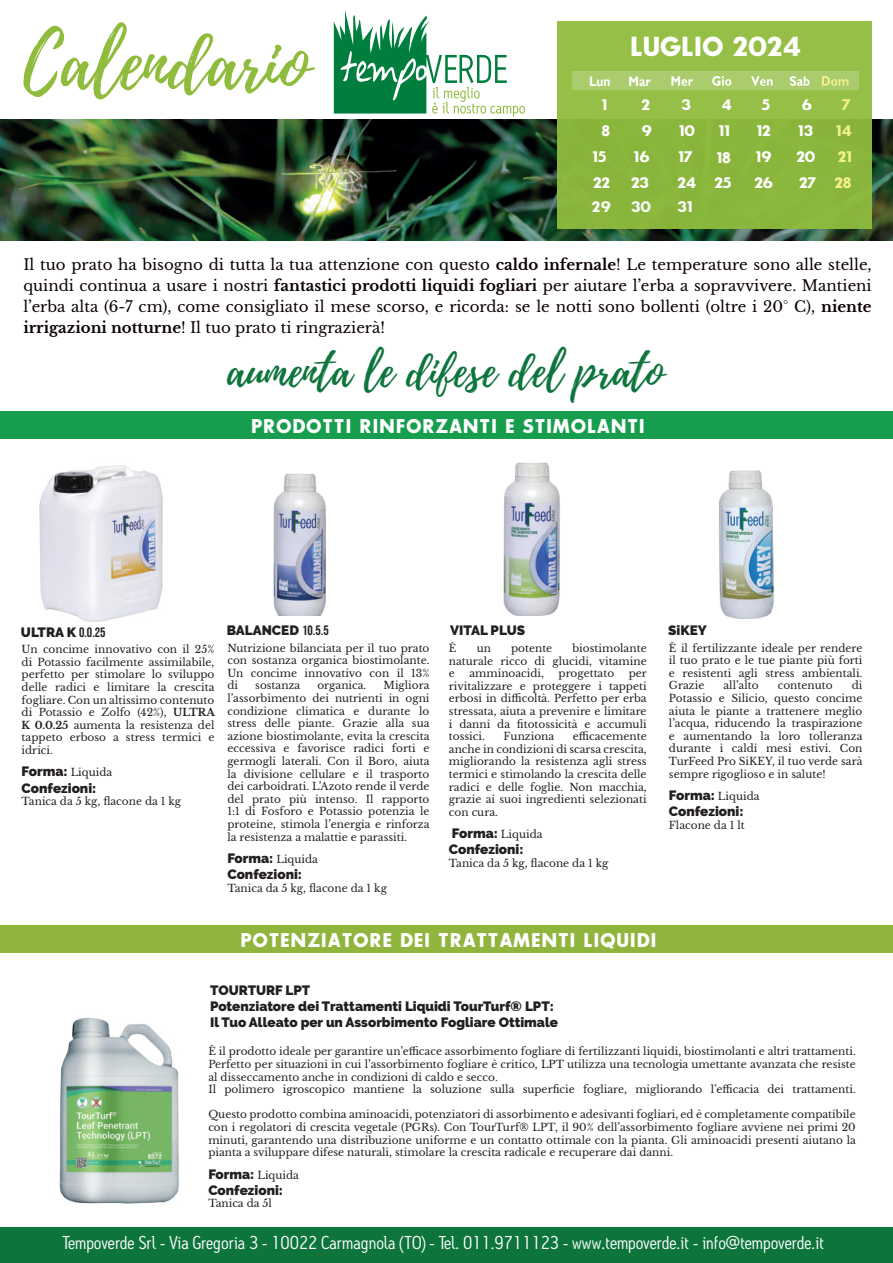
<style>
.page{position:relative;width:893px;height:1263px;background:#fff}
.page>*{position:absolute;margin:0;border:0;box-sizing:border-box;transform-origin:0 0}
.t1{font:75px "Playlist Script";color:#90bc3d}
.t2{font:45px "Playlist Script";color:#0d753c}
.t3{font:27px "Sans Serif Bld FLF";color:#fff}
.t4{font:19.5px "Sans Serif Bld FLF";letter-spacing:.04em;color:#fff}
.t5{font:18px "Antitled Book W00";color:#fff}
.t6{font:15px/21px "Libre Baskerville";color:#0c0003;text-align:justify}
.t7{font:15px "Sans Serif Bld FLF";color:#fff}
.t8{font:15px "Sans Serif Bld FLF";color:#f2f08d}
.t9{font:15px "Sans Serif Bld FLF";color:#f6fbfb}
.t10{font:700 13.8px "Gill Sans";color:#fff;scale:.87 1}
.t11{font:900 13.5px/16px "Raleway";color:#231f20}
.t12{font:10.5px/12.6px "Libre Baskerville";color:#231f20;text-align:justify}
.s1{color:#f2f08d}
.s2{font-weight:700}
.s3{font-family:"Bebas Neue";font-weight:400}
.s4{font-family:"Raleway";font-weight:900;font-size:13.5px}
</style>
<div class="page">
<img style="left:0;top:119px;width:893px;height:121px">
<div style="left:0;top:1227px;width:893px;height:36px;background:#0d753c"></div>
<svg style="left:334px;top:10px;width:191px;height:107px"></svg>
<div style="left:0;top:411px;width:893px;height:27px;background:#169e4e"></div>
<img style="left:39px;top:465px;width:124px;height:157px">
<img style="left:503px;top:462px;width:57px;height:154px">
<img style="left:273px;top:473px;width:53px;height:142px">
<img style="left:718px;top:470px;width:57px;height:149px">
<img style="left:59px;top:1017px;width:120px;height:187px">
<div style="left:1px;top:926px;width:892px;height:27px;background:#8fb53d"></div>
<div style="left:557px;top:21px;width:315px;height:207px;background:#90bc3d"></div>
<div style="left:572px;top:71px;width:287px;height:19px;background:#abcc6c"></div>
<svg style="left:822px;top:76px;width:26px;height:10px"></svg>
<svg style="left:790px;top:76px;width:19px;height:10px"></svg>
<svg style="left:751px;top:76px;width:21px;height:10px"></svg>
<svg style="left:712px;top:76px;width:19px;height:10px"></svg>
<svg style="left:671px;top:76px;width:22px;height:10px"></svg>
<h1 class="t1" style="left:23px;top:10px;width:287px">Calendario</h1>
<h3 class="t3" style="left:630px;top:32px;width:172px">LUGLIO 2024</h3>
<h3 class="t10" style="left:589px;top:73px;width:26px">Lun</h3>
<h3 class="t10" style="left:629px;top:73px;width:27px">Mar</h3>
<h3 class="t7" style="left:601px;top:97px;width:7px">1</h3>
<h3 class="t7" style="left:641px;top:97px;width:10px">2</h3>
<h3 class="t7" style="left:681px;top:97px;width:11px">3</h3>
<h3 class="t7" style="left:722px;top:97px;width:12px">4</h3>
<h3 class="t7" style="left:762px;top:97px;width:10px">5</h3>
<h3 class="t7" style="left:802px;top:97px;width:12px">6</h3>
<h3 class="t8" style="left:842px;top:97px;width:11px">7</h3>
<h3 class="t7" style="left:601px;top:123px;width:10px">8</h3>
<h3 class="t7" style="left:641px;top:123px;width:12px">9</h3>
<h3 class="t7" style="left:679px;top:123px;width:18px">10</h3>
<h3 class="t7" style="left:718px;top:123px;width:13px">11</h3>
<h3 class="t7" style="left:756px;top:123px;width:16px">12</h3>
<h3 class="t7" style="left:798px;top:123px;width:16px">13</h3>
<h3 class="t8" style="left:836px;top:123px;width:18px">14</h3>
<h3 class="t7" style="left:592px;top:149px;width:16px">15</h3>
<h3 class="t7" style="left:634px;top:149px;width:17px">16</h3>
<h3 class="t7" style="left:678px;top:149px;width:16px">17</h3>
<h3 class="t7" style="left:716px;top:150px;width:16px">18</h3>
<h3 class="t7" style="left:756px;top:149px;width:18px">19</h3>
<h3 class="t7" style="left:796px;top:149px;width:21px">20</h3>
<h3 class="t8" style="left:838px;top:149px;width:16px">21</h3>
<h3 class="t7" style="left:593px;top:175px;width:18px">22</h3>
<h3 class="t7" style="left:631px;top:175px;width:19px">23</h3>
<h3 class="t7" style="left:677px;top:175px;width:56px">24 25</h3>
<h3 class="t7" style="left:754px;top:175px;width:20px">26</h3>
<h3 class="t7" style="left:799px;top:175px;width:54px">27 <span class="s1">28</span></h3>
<h3 class="t9" style="left:592px;top:199px;width:20px">29</h3>
<h3 class="t9" style="left:631px;top:199px;width:21px">30</h3>
<h3 class="t7" style="left:677px;top:199px;width:16px">31</h3>
<p class="t6" style="left:23px;top:254px;width:850px">Il tuo prato ha bisogno di tutta la tua attenzione con questo <span class="s2">caldo infernale</span>! Le temperature sono alle stelle, quindi continua a usare i nostri <span class="s2">fantastici prodotti liquidi fogliari</span> per aiutare l’erba a sopravvivere. Mantieni l’erba alta (6-7 cm), come consigliato il mese scorso, e ricorda: se le notti sono bollenti (oltre i 20° C), <span class="s2">niente irrigazioni notturne</span>! Il tuo prato ti ringrazierà!</p>
<h2 class="t2" style="left:227px;top:339px;width:438px">aumenta le difese del prato</h2>
<h3 class="t4" style="left:251px;top:416px;width:395px">PRODOTTI RINFORZANTI E STIMOLANTI</h3>
<p class="t11" style="left:21px;top:624px;width:86px">ULTRA K <span class="s3">0.0.25</span></p>
<p class="t12" style="left:22px;top:643px;width:195px">Un concime innovativo con il 25% di Potassio facilmente assimilabile, perfetto per stimolare lo sviluppo delle radici e limitare la crescita fogliare. Con un altissimo contenuto di Potassio e Zolfo (42%), <span class="s2">ULTRA K 0.0.25</span> aumenta la resistenza del tappeto erboso a stress termici e idrici.</p>
<p class="t12" style="left:22px;top:766px;width:92px"><span class="s4">Forma:</span> Liquida</p>
<p class="t11" style="left:22px;top:780px;width:76px">Confezioni:</p>
<p class="t12" style="left:22px;top:795px;width:161px">Tanica da 5 kg, flacone da 1 kg</p>
<p class="t11" style="left:227px;top:622px;width:103px">BALANCED <span class="s3">10.5.5</span></p>
<p class="t12" style="left:227px;top:641px;width:204px">Nutrizione bilanciata per il tuo prato con sostanza organica biostimolante.<br>Un concime innovativo con il 13% di</p>
<p class="t12" style="left:227px;top:679px;width:204px;text-indent:156px">Migliora l’assorbimento dei nutrienti in ogni condizione climatica e durante lo stress delle piante. Grazie alla sua azione biostimolante, evita la crescita eccessiva e favorisce radici forti e germogli laterali. Con il Boro, aiuta la divisione cellulare e il trasporto dei carboidrati. L’Azoto rende il verde del prato più intenso. Il rapporto 1:1 di Fosforo e Potassio potenzia le proteine, stimola l’energia e rinforza la resistenza a malattie e parassiti.</p>
<p class="t12" style="left:227px;top:853px;width:92px"><span class="s4">Forma:</span> Liquida</p>
<p class="t11" style="left:227px;top:866px;width:76px">Confezioni:</p>
<p class="t12" style="left:227px;top:882px;width:161px">Tanica da 5 kg, flacone da 1 kg</p>
<p class="t12" style="left:255px;top:679px;width:47px">sostanza</p>
<p class="t12" style="left:317px;top:679px;width:51px">organica.</p>
<p class="t11" style="left:450px;top:622px;width:76px">VITAL PLUS</p>
<p class="t12" style="left:449px;top:642px;width:9px">È</p>
<p class="t12" style="left:477px;top:642px;width:16px">un</p>
<p class="t12" style="left:511px;top:642px;width:43px">potente</p>
<p class="t12" style="left:449px;top:642px;width:199px;text-indent:124px">biostimolante naturale ricco di glucidi, vitamine e</p>
<p class="t12" style="left:469px;top:667px;width:76px">amminoacidi,</p>
<p class="t12" style="left:559px;top:667px;width:57px">progettato</p>
<p class="t12" style="left:449px;top:667px;width:199px;text-indent:180px">per rivitalizzare e proteggere i tappeti erbosi in difficoltà. Perfetto per erba stressata, aiuta a prevenire e limitare i danni da fitotossicità e accumuli tossici.</p>
<p class="t12" style="left:449px;top:730px;width:199px;text-indent:124px">efficacemente anche in condizioni di scarsa crescita, migliorando la resistenza agli stress termici e stimolando la crescita delle radici e delle foglie. Non macchia, grazie ai suoi ingredienti selezionati con cura.</p>
<p class="t12" style="left:452px;top:828px;width:92px"><span class="s4">Forma:</span> Liquida</p>
<p class="t11" style="left:449px;top:842px;width:76px">Confezioni:</p>
<p class="t12" style="left:449px;top:857px;width:161px">Tanica da 5 kg, flacone da 1 kg</p>
<p class="t12" style="left:504px;top:730px;width:52px">Funziona</p>
<p class="t11" style="left:668px;top:622px;width:40px">SiKEY</p>
<p class="t12" style="left:669px;top:641px;width:195px">È il fertilizzante ideale per rendere il tuo prato e le tue piante più forti e resistenti agli stress ambientali.<br>Grazie</p>
<p class="t12" style="left:669px;top:679px;width:195px;text-indent:183px">di Potassio e Silicio, questo concime aiuta le piante a trattenere meglio l’acqua, riducendo la traspirazione e aumentando la loro tolleranza durante i caldi mesi estivi. Con TurFeed Pro SiKEY, il tuo verde sarà sempre rigoglioso e in salute!</p>
<p class="t12" style="left:669px;top:790px;width:92px"><span class="s4">Forma:</span> Liquida</p>
<p class="t11" style="left:669px;top:803px;width:76px">Confezioni:</p>
<p class="t12" style="left:669px;top:819px;width:77px">Flacone da 1 lt</p>
<p class="t12" style="left:723px;top:679px;width:37px">all’alto</p>
<p class="t12" style="left:778px;top:679px;width:56px">contenuto</p>
<h3 class="t4" style="left:241px;top:930px;width:417px">POTENZIATORE DEI TRATTAMENTI LIQUIDI</h3>
<p class="t11" style="left:210px;top:982px;width:349px">TOURTURF LPT<br>Potenziatore dei Trattamenti Liquidi TourTurf® LPT:<br>Il Tuo Alleato per un Assorbimento Fogliare Ottimale</p>
<p class="t12" style="left:208px;top:1045px;width:649px;text-align:left">È il prodotto ideale per garantire un’efficace assorbimento fogliare di fertilizzanti liquidi, biostimolanti e altri trattamenti.<br>Perfetto per situazioni in cui l’assorbimento fogliare è critico, LPT utilizza una tecnologia umettante avanzata che resiste al disseccamento anche in condizioni di caldo e secco.<br>Il polimero igroscopico mantiene la soluzione sulla superficie fogliare, migliorando l’efficacia dei trattamenti.</p>
<p class="t12" style="left:208px;top:1108px;width:649px">Questo prodotto combina aminoacidi, potenziatori di assorbimento e adesivanti fogliari, ed è completamente compatibile con i regolatori di crescita vegetale (PGRs). Con TourTurf® LPT, il 90% dell’assorbimento fogliare avviene nei primi 20 minuti, garantendo una distribuzione uniforme e un contatto ottimale con la pianta. Gli aminoacidi presenti aiutano la pianta a sviluppare difese naturali, stimolare la crescita radicale e recuperare dai danni.</p>
<p class="t12" style="left:208px;top:1168px;width:92px"><span class="s4">Forma:</span> Liquida</p>
<p class="t11" style="left:208px;top:1182px;width:76px">Confezioni:</p>
<p class="t12" style="left:208px;top:1197px;width:65px">Tanica da 5l</p>
<h3 class="t5" style="left:63px;top:1232px;width:763px">Tempoverde Srl - Via Gregoria 3 - 10022 Carmagnola (TO) - Tel. 011.9711123 - www.tempoverde.it - info@tempoverde.it</h3>
</div>
